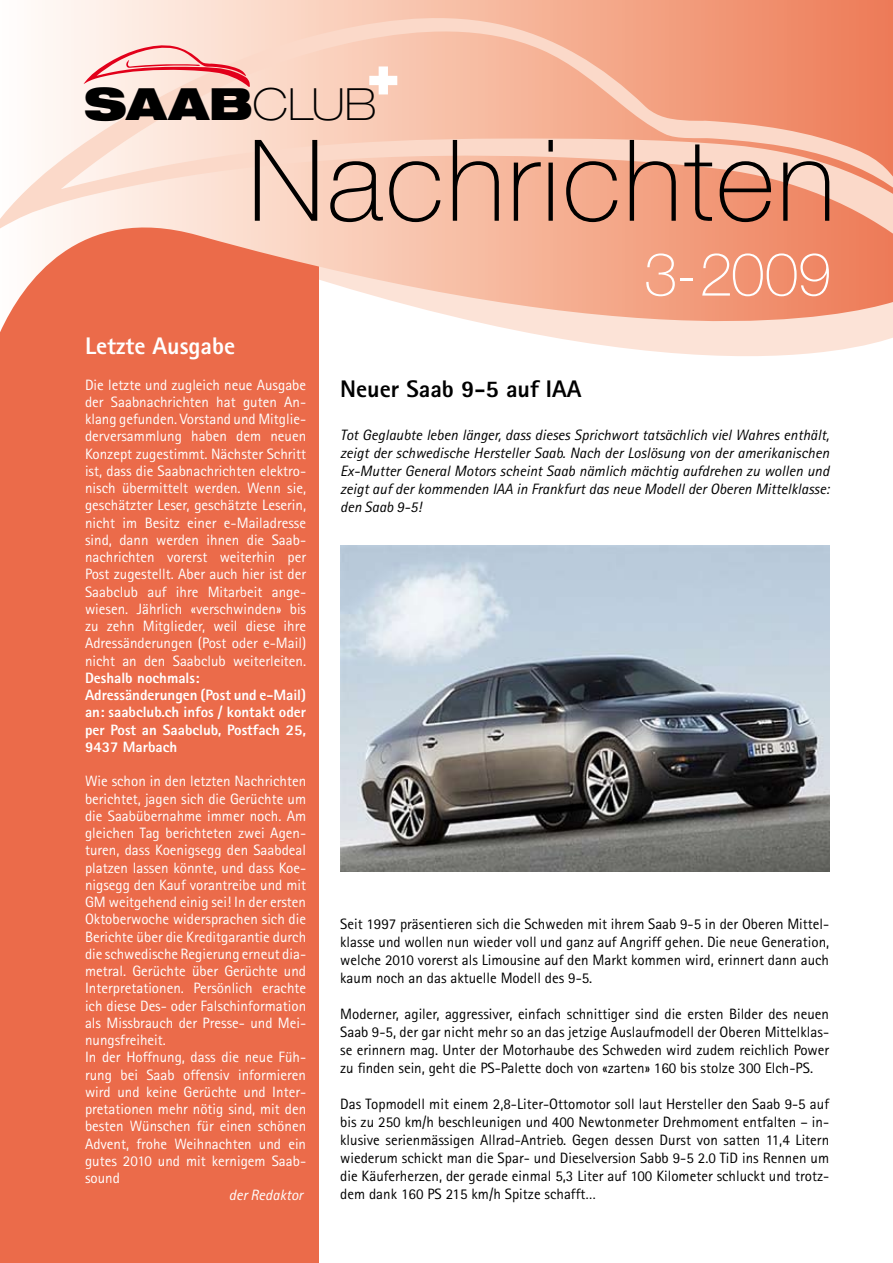
<style>
.page{position:relative;width:893px;height:1263px;background:#fff}
.page>*{position:absolute;margin:0;border:0;box-sizing:border-box;transform-origin:0 0}
.t1{font:100 113.1px "Helvetica Neue";letter-spacing:.02em;color:#000}
.t2{font:100 60px "Helvetica Neue";color:#fff}
.t3{font:900 expanded 44.4px "Helvetica Neue";color:#000}
.t4{font:800 24px "Rotis Sans Serif";color:#000}
.t5{font:800 24px "Rotis Sans Serif";color:#fff}
.t6{font:15px/17.2px "Rotis Sans Serif";color:#fff;text-align:justify}
.t7{font:15px/18px "Rotis Sans Serif";color:#000;text-align:justify}
.t8{font:italic 15px/18px "Rotis Sans Serif";color:#000;text-align:justify}
.t9{font:800 15px/17.2px "Rotis Sans Serif";color:#fff}
.t10{font:italic 15px "Rotis Sans Serif";color:#fff}
.s1{font-weight:100}
</style>
<div class="page">
<div style="left:0;top:217px;width:319px;height:1046px;background:#eb6b4a"></div>
<svg style="left:0;top:0;width:893px;height:356px"></svg>
<svg style="left:0;top:11px;width:893px;height:252px"></svg>
<svg style="left:84px;top:44px;width:167px;height:45px"></svg>
<svg style="left:369px;top:66px;width:28px;height:28px"></svg>
<img style="left:340px;top:545px;width:489px;height:326px">
<h3 class="t3" style="left:84px;top:76px;width:294px">SAAB<span class="s1">CLUB</span></h3>
<h3 class="t5" style="left:85px;top:331px;width:152px">Letzte Ausgabe</h3>
<h1 class="t1" style="left:248px;top:116px;width:589px">Nachrichten</h1>
<h2 class="t2" style="left:644px;top:240px;width:188px">3-2009</h2>
<p class="t6" style="left:85px;top:376px;width:223px">Die letzte und zugleich neue Ausgabe der Saabnachrichten hat guten An&shy;klang gefunden. Vorstand und Mitglie&shy;derversammlung haben dem neuen Konzept zugestimmt. Nächster Schritt ist, dass die Saabnachrichten elektro&shy;nisch übermittelt werden. Wenn sie, geschätzter Leser, geschätzte Leserin, nicht im Besitz einer e-Mailadresse sind, dann werden ihnen die Saab&shy;nachrichten vorerst weiterhin per Post zugestellt. Aber auch hier ist der Saabclub auf ihre Mitarbeit ange&shy;wiesen. Jährlich «verschwinden» bis zu zehn Mitglieder, weil diese ihre Adressänderungen (Post oder e-Mail) nicht an den Saabclub weiterleiten.</p>
<p class="t9" style="left:85px;top:669px;width:223px">Deshalb nochmals:<br>Adressänderungen (Post und e-Mail) an: saabclub.ch infos / kontakt oder per Post an Saabclub, Postfach 25,<br>9437 Marbach</p>
<p class="t6" style="left:85px;top:772px;width:223px;text-align:left">Wie schon in den letzten Nachrichten berichtet, jagen sich die Gerüchte um die Saabübernahme immer noch. Am gleichen Tag berichteten zwei Agen&shy;turen, dass Koenigsegg den Saabdeal platzen lassen könnte, und dass Koe&shy;nigsegg den Kauf vorantreibe und mit GM weitgehend einig sei! In der ersten Oktoberwoche widersprachen sich die Berichte über die Kreditgarantie durch die schwedische Regierung erneut dia&shy;metral. Gerüchte über Gerüchte und Interpretationen. Persönlich erachte ich diese Des- oder Falschinformation als Missbrauch der Presse- und Mei&shy;nungsfreiheit.<br>In der Hoffnung, dass die neue Füh&shy;rung bei Saab offensiv informieren wird und keine Gerüchte und Inter&shy;pretationen mehr nötig sind, mit den besten Wünschen für einen schönen Advent, frohe Weihnachten und ein gutes 2010 und mit kernigem Saab&shy;sound</p>
<p class="t10" style="left:229px;top:1186px;width:76px">der Redaktor</p>
<h3 class="t4" style="left:340px;top:374px;width:243px">Neuer Saab 9-5 auf IAA</h3>
<p class="t8" style="left:340px;top:426px;width:491px">Tot Geglaubte leben länger, dass dieses Sprichwort tatsächlich viel Wahres enthält, zeigt der schwedische Hersteller Saab. Nach der Loslösung von der amerikanischen Ex-Mutter General Motors scheint Saab nämlich mächtig aufdrehen zu wollen und zeigt auf der kommenden IAA in Frankfurt das neue Modell der Oberen Mittelklasse: den Saab 9-5!</p>
<p class="t7" style="left:340px;top:915px;width:491px">Seit 1997 präsentieren sich die Schweden mit ihrem Saab 9-5 in der Oberen Mittel&shy;klasse und wollen nun wieder voll und ganz auf Angriff gehen. Die neue Generation, welche 2010 vorerst als Limousine auf den Markt kommen wird, erinnert dann auch kaum noch an das aktuelle Modell des 9-5.</p>
<p class="t7" style="left:340px;top:1005px;width:491px">Moderner, agiler, aggressiver, einfach schnittiger sind die ersten Bilder des neuen Saab 9-5, der gar nicht mehr so an das jetzige Auslaufmodell der Oberen Mittelklas&shy;se erinnern mag. Unter der Motorhaube des Schweden wird zudem reichlich Power zu finden sein, geht die PS-Palette doch von «zarten» 160 bis stolze 300 Elch-PS.</p>
<p class="t7" style="left:340px;top:1095px;width:491px">Das Topmodell mit einem 2,8-Liter-Ottomotor soll laut Hersteller den Saab 9-5 auf bis zu 250 km/h beschleunigen und 400 Newtonmeter Drehmoment entfalten – in&shy;klusive serienmässigen Allrad-Antrieb. Gegen dessen Durst von satten 11,4 Litern wiederum schickt man die Spar- und Dieselversion Sabb 9-5 2.0 TiD ins Rennen um die Käuferherzen, der gerade einmal 5,3 Liter auf 100 Kilometer schluckt und trotz&shy;dem dank 160 PS 215 km/h Spitze schafft…</p>
</div>
